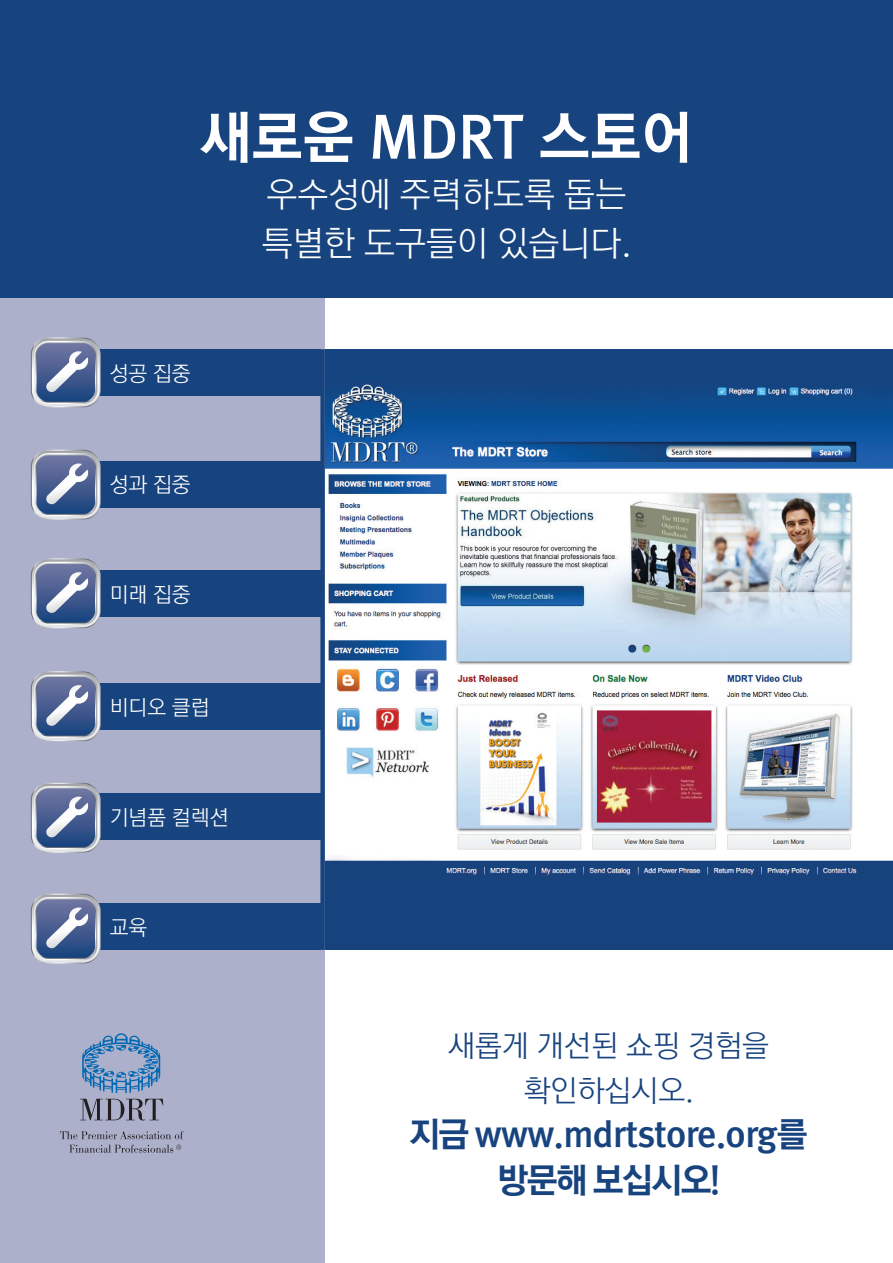
<style>
.page{position:relative;width:893px;height:1263px;background:#fff}
.page>*{position:absolute;margin:0;border:0;box-sizing:border-box;transform-origin:0 0}
.t1{font:57px "Rix Go EB";color:#fff}
.t2{font:34.5px "Rix Go EB";letter-spacing:-.005em;color:#17437e}
.t3{font:34.5px "Rix Go L";color:#fff}
.t4{font:30px "Rix Go L";color:#17437e}
.t5{font:21px "Rix Go L";color:#fff}
</style>
<div class="page">
<img style="left:325px;top:349px;width:568px;height:601px">
<div style="left:0;top:258px;width:325px;height:1005px;background:#adb0ca"></div>
<div style="left:0;top:0;width:893px;height:298px;background:#17437e"></div>
<div style="left:89px;top:349px;width:231px;height:47px;background:#17437e"></div>
<svg style="left:31px;top:337px;width:70px;height:70px"></svg>
<div style="left:89px;top:461px;width:234px;height:46px;background:#17437e"></div>
<div style="left:89px;top:570px;width:234px;height:47px;background:#17437e"></div>
<div style="left:89px;top:683px;width:231px;height:47px;background:#17437e"></div>
<div style="left:89px;top:793px;width:234px;height:46px;background:#17437e"></div>
<div style="left:89px;top:903px;width:231px;height:47px;background:#17437e"></div>
<svg style="left:80px;top:1099px;width:83px;height:21px"></svg>
<svg style="left:82px;top:1033px;width:78px;height:60px"></svg>
<svg style="left:60px;top:1131px;width:123px;height:22px"></svg>
<svg style="left:31px;top:450px;width:70px;height:69px"></svg>
<svg style="left:31px;top:558px;width:70px;height:70px"></svg>
<svg style="left:31px;top:671px;width:70px;height:70px"></svg>
<svg style="left:31px;top:783px;width:70px;height:70px"></svg>
<svg style="left:31px;top:894px;width:70px;height:69px"></svg>
<div style="left:320px;top:349px;width:5px;height:601px;background:#17437e"></div>
<p class="t1" style="left:200px;top:107px;width:494px">새로운 MDRT 스토어</p>
<p class="t3" style="left:267px;top:176px;width:361px">우수성에 주력하도록 돕는</p>
<p class="t3" style="left:262px;top:225px;width:371px">특별한 도구들이 있습니다.</p>
<p class="t5" style="left:110px;top:362px;width:83px">성공 집중</p>
<p class="t5" style="left:110px;top:474px;width:83px">성과 집중</p>
<p class="t5" style="left:110px;top:583px;width:83px">미래 집중</p>
<p class="t5" style="left:110px;top:696px;width:102px">비디오 클럽</p>
<p class="t5" style="left:110px;top:806px;width:120px">기념품 컬렉션</p>
<p class="t5" style="left:110px;top:916px;width:39px">교육</p>
<p class="t4" style="left:448px;top:1030px;width:322px">새롭게 개선된 쇼핑 경험을</p>
<p class="t4" style="left:523px;top:1075px;width:172px">확인하십시오.</p>
<p class="t2" style="left:409px;top:1116px;width:400px">지금 www.mdrtstore.org를</p>
<p class="t2" style="left:497px;top:1161px;width:224px">방문해 보십시오!</p>
</div>
